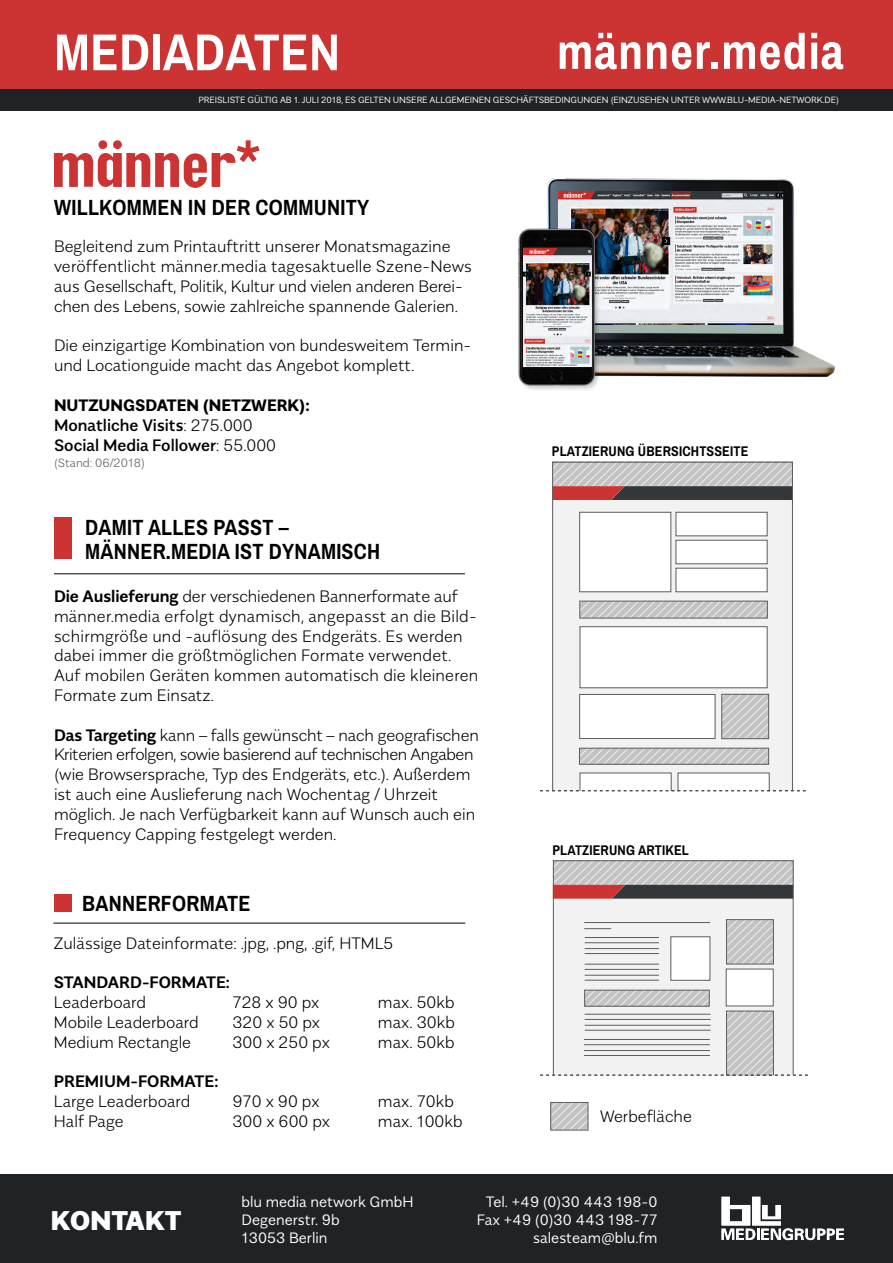
<style>
.page{position:relative;width:893px;height:1263px;background:#fff}
.page>*{position:absolute;margin:0;border:0;box-sizing:border-box;transform-origin:0 0}
.t1{font:700 56.55px "Pragati Narrow";letter-spacing:.01em;color:#fff}
.t2{font:700 54.15px "Pragati Narrow";letter-spacing:.02em;color:#fff}
.t3{font:900 27px "Alergia Normal";letter-spacing:.01em;color:#fff}
.t4{font:700 24px/24px "Pragati Narrow";letter-spacing:.01em;color:#000}
.t5{font:200 16.5px/19.8px "Alergia Normal";color:#000}
.t6{font:500 16.5px/19.8px "Alergia Normal";color:#000}
.t7{font:600 16.5px "Alergia Normal";color:#000}
.t8{font:700 15.3px "Pragati Narrow";letter-spacing:.01em;color:#000}
.t9{font:300 15px/18px "Alergia Normal";color:#fff}
.t10{font:200 12px "Alergia Normal";color:#5d5d5f}
.t11{font:300 9px "Alergia Normal";letter-spacing:-.01em;color:#fff}
.s1{font-weight:700}
.s2{font-weight:200}
.s3{font-weight:600}
</style>
<div class="page">
<div style="left:553px;top:860px;width:240px;height:215px;background:#f2f2f3"></div>
<div style="left:552px;top:462px;width:241px;height:329px;background:#f2f2f3"></div>
<div style="left:0;top:0;width:893px;height:89px;background:#c33"></div>
<hr style="left:53px;top:923px;width:412px;height:1px;background:#000">
<hr style="left:54px;top:573px;width:411px;height:1px;background:#000">
<div style="left:0;top:89px;width:893px;height:22px;background:#1f2326"></div>
<img style="left:547px;top:178px;width:288px;height:199px">
<img style="left:559px;top:192px;width:224px;height:132px">
<img style="left:518px;top:226px;width:84px;height:164px">
<img style="left:523px;top:249px;width:68px;height:118px">
<div style="left:676px;top:512px;width:91px;height:24px;background:#fff;border:1px solid #5d5d5f"></div>
<svg style="left:724px;top:696px;width:43px;height:41px"></svg>
<div style="left:722px;top:694px;width:47px;height:45px;border:1px solid #5d5d5f"></div>
<div style="left:579px;top:512px;width:92px;height:80px;background:#fff;border:1px solid #5d5d5f"></div>
<svg style="left:582px;top:603px;width:183px;height:13px"></svg>
<div style="left:580px;top:601px;width:187px;height:17px;border:1px solid #5d5d5f"></div>
<div style="left:579px;top:694px;width:136px;height:45px;background:#fff;border:1px solid #5d5d5f"></div>
<svg style="left:581px;top:750px;width:186px;height:12px"></svg>
<div style="left:579px;top:748px;width:190px;height:16px;border:1px solid #5d5d5f"></div>
<div style="left:726px;top:969px;width:48px;height:37px;background:#fff;border:1px solid #5d5d5f"></div>
<svg style="left:728px;top:921px;width:44px;height:41px"></svg>
<div style="left:726px;top:919px;width:48px;height:45px;border:1px solid #5d5d5f"></div>
<div style="left:670px;top:936px;width:40px;height:45px;background:#fff;border:1px solid #5d5d5f"></div>
<hr style="left:584px;top:922px;width:126px;height:1px;background:#5d5d5f">
<svg style="left:584px;top:928px;width:27px;height:1px"></svg>
<hr style="left:585px;top:937px;width:74px;height:1px;background:#5d5d5f">
<hr style="left:585px;top:942px;width:74px;height:1px;background:#5d5d5f">
<hr style="left:585px;top:948px;width:74px;height:1px;background:#5d5d5f">
<hr style="left:585px;top:953px;width:74px;height:1px;background:#5d5d5f">
<hr style="left:585px;top:964px;width:74px;height:1px;background:#5d5d5f">
<hr style="left:585px;top:969px;width:74px;height:1px;background:#5d5d5f">
<hr style="left:585px;top:975px;width:74px;height:1px;background:#5d5d5f">
<hr style="left:585px;top:980px;width:74px;height:1px;background:#5d5d5f">
<svg style="left:552px;top:1104px;width:34px;height:24px"></svg>
<div style="left:550px;top:1102px;width:38px;height:28px;border:1px solid #5d5d5f"></div>
<div style="left:54px;top:517px;width:17px;height:41px;background:#c33"></div>
<div style="left:54px;top:894px;width:17px;height:17px;background:#c33"></div>
<svg style="left:54px;top:140px;width:205px;height:48px"></svg>
<div style="left:0;top:1175px;width:893px;height:88px;background:#1f2326"></div>
<svg style="left:722px;top:1197px;width:122px;height:43px"></svg>
<div style="left:580px;top:626px;width:187px;height:62px;background:#fff;border:1px solid #5d5d5f"></div>
<div style="left:676px;top:540px;width:91px;height:24px;background:#fff;border:1px solid #5d5d5f"></div>
<div style="left:676px;top:568px;width:91px;height:24px;background:#fff;border:1px solid #5d5d5f"></div>
<div style="left:580px;top:773px;width:92px;height:18px;background:#fff"></div>
<div style="left:678px;top:773px;width:92px;height:18px;background:#fff"></div>
<svg style="left:554px;top:464px;width:237px;height:36px"></svg>
<svg style="left:540px;top:790px;width:266px;height:1px"></svg>
<svg style="left:555px;top:862px;width:236px;height:37px"></svg>
<svg style="left:540px;top:990px;width:268px;height:86px"></svg>
<div style="left:552px;top:462px;width:241px;height:329px;border:1px solid #5d5d5f"></div>
<div style="left:553px;top:860px;width:240px;height:215px;border:1px solid #5d5d5f"></div>
<h1 class="t1" style="left:54px;top:18px;width:287px">MEDIADATEN</h1>
<h2 class="t2" style="left:557px;top:18px;width:288px">männer.media</h2>
<p class="t11" style="left:199px;top:93px;width:642px">PREISLISTE GÜLTIG AB 1. JULI 2018, ES GELTEN UNSERE ALLGEMEINEN GESCHÄFTSBEDINGUNGEN (EINZUSEHEN UNTER WWW.BLU-MEDIA-NETWORK.DE)</p>
<h3 class="t4" style="left:54px;top:195px;width:317px">WILLKOMMEN IN DER COMMUNITY</h3>
<p class="t5" style="left:54px;top:235px;width:419px">Begleitend zum Printauftritt unserer Monatsmagazine veröffentlicht männer.media tagesaktuelle Szene-News aus Gesellschaft, Politik, Kultur und vielen anderen Berei&shy;chen des Lebens, sowie zahlreiche spannende Galerien.</p>
<p class="t5" style="left:54px;top:334px;width:419px">Die einzigartige Kombination von bundesweitem Termin&shy;und Locationguide macht das Angebot komplett.</p>
<p class="t6" style="left:54px;top:394px;width:257px"><span class="s1">NUTZUNGSDATEN (NETZWERK):<br></span>Monatliche Visits<span class="s2">: 275.000<br></span>Social Media Follower<span class="s2">: 55.000</span></p>
<p class="t10" style="left:54px;top:454px;width:92px">(Stand: 06/2018)</p>
<h3 class="t4" style="left:85px;top:515px;width:297px">DAMIT ALLES PASST –<br>MÄNNER.MEDIA IST DYNAMISCH</h3>
<p class="t5" style="left:54px;top:585px;width:426px"><span class="s3">Die Auslieferung</span> der verschiedenen Bannerformate auf männer.media erfolgt dynamisch, angepasst an die Bild&shy;schirmgröße und -auflösung des Endgeräts. Es werden dabei immer die größtmöglichen Formate verwendet.<br>Auf mobilen Geräten kommen automatisch die kleineren Formate zum Einsatz.</p>
<p class="t5" style="left:54px;top:723px;width:426px"><span class="s3">Das Targeting</span> kann – falls gewünscht – nach geografischen Kriterien erfolgen, sowie basierend auf technischen Angaben (wie Browsersprache, Typ des Endgeräts, etc.). Außerdem ist auch eine Auslieferung nach Wochentag / Uhrzeit möglich. Je nach Verfügbarkeit kann auf Wunsch auch ein Frequency Capping festgelegt werden.</p>
<h3 class="t4" style="left:82px;top:891px;width:170px">BANNERFORMATE</h3>
<p class="t5" style="left:54px;top:932px;width:341px">Zulässige Dateinformate: .jpg, .png, .gif, HTML5</p>
<p class="t7" style="left:54px;top:969px;width:177px">STANDARD-FORMATE:</p>
<p class="t5" style="left:54px;top:991px;width:93px">Leaderboard</p>
<p class="t5" style="left:232px;top:991px;width:88px">728 x 90 px</p>
<p class="t5" style="left:378px;top:991px;width:78px">max. 50kb</p>
<p class="t5" style="left:54px;top:1011px;width:146px">Mobile Leaderboard</p>
<p class="t5" style="left:232px;top:1011px;width:89px">320 x 50 px</p>
<p class="t5" style="left:378px;top:1011px;width:78px">max. 30kb</p>
<p class="t5" style="left:54px;top:1031px;width:139px">Medium Rectangle</p>
<p class="t5" style="left:232px;top:1031px;width:99px">300 x 250 px</p>
<p class="t5" style="left:378px;top:1031px;width:78px">max. 50kb</p>
<p class="t7" style="left:54px;top:1068px;width:166px">PREMIUM-FORMATE:</p>
<p class="t5" style="left:54px;top:1090px;width:138px">Large Leaderboard</p>
<p class="t5" style="left:232px;top:1090px;width:89px">970 x 90 px</p>
<p class="t5" style="left:378px;top:1090px;width:77px">max. 70kb</p>
<p class="t5" style="left:54px;top:1110px;width:71px">Half Page</p>
<p class="t5" style="left:232px;top:1110px;width:99px">300 x 600 px</p>
<p class="t5" style="left:378px;top:1110px;width:86px">max. 100kb</p>
<p class="t8" style="left:552px;top:441px;width:198px">PLATZIERUNG ÜBERSICHTSSEITE</p>
<p class="t8" style="left:552px;top:841px;width:138px">PLATZIERUNG ARTIKEL</p>
<p class="t5" style="left:600px;top:1105px;width:93px">Werbefläche</p>
<h3 class="t3" style="left:51px;top:1198px;width:132px">KONTAKT</h3>
<p class="t9" style="left:241px;top:1191px;width:174px">blu media network GmbH<br>Degenerstr. 9b<br>13053 Berlin</p>
<p class="t9" style="left:477px;top:1191px;width:182px;text-align:right">Tel. +49 (0)30 443 198-0<br>Fax +49 (0)30 443 198-77 salesteam@blu.fm</p>
</div>
